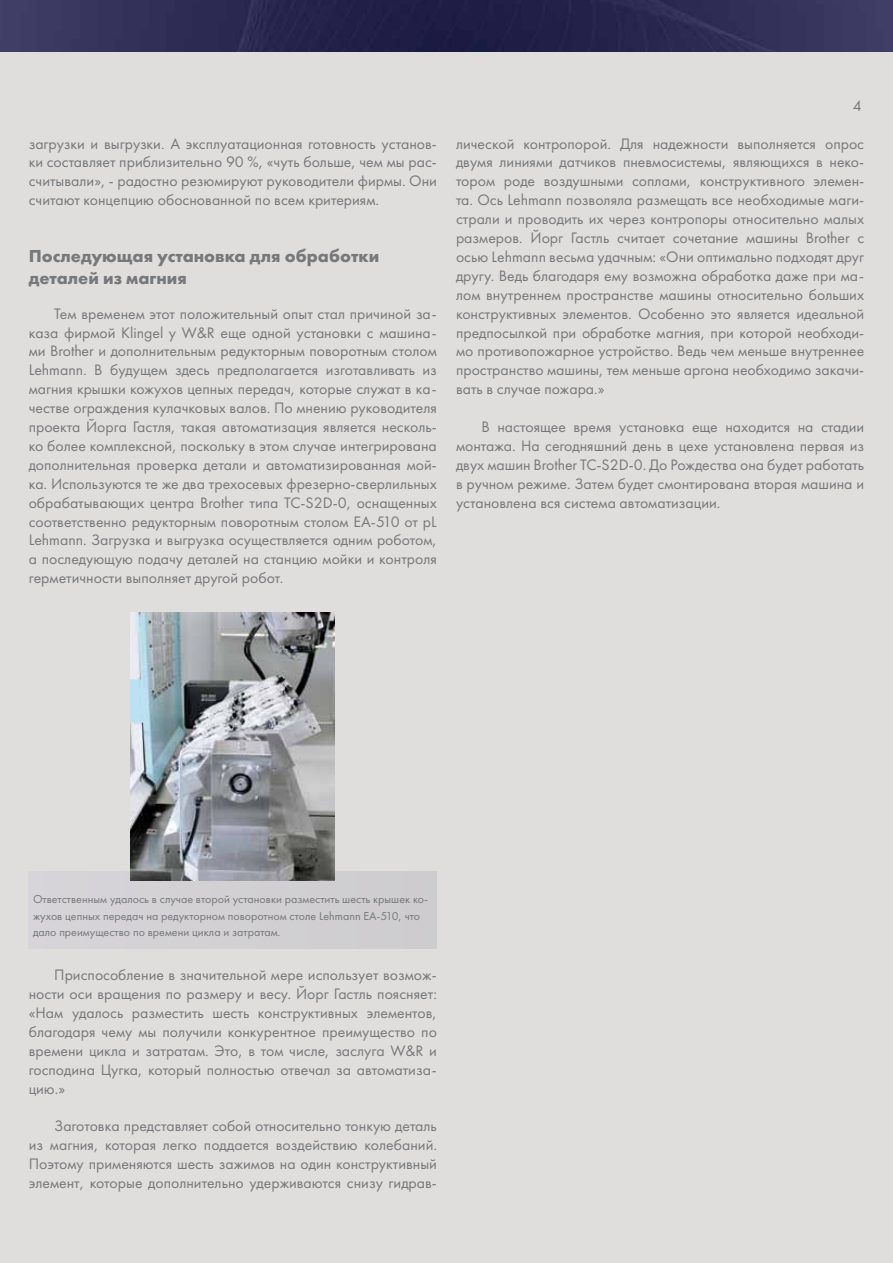
<style>
.page{position:relative;width:893px;height:1263px;background:#e0dedc}
.page>*{position:absolute;margin:0;border:0;box-sizing:border-box;transform-origin:0 0}
.t1{font:700 18px/21.8px "Futura PT";color:#77787b}
.t2{font:15.75px/18.9px "Futura PT";color:#77787b;text-align:justify}
.t3{font:12px/16.5px "Futura PT";color:#77787b}
</style>
<div class="page">
<img style="left:0;top:0;width:893px;height:51px">
<div style="left:29px;top:872px;width:408px;height:76px;background:#d2d0d3"></div>
<img style="left:131px;top:612px;width:204px;height:268px">
<p class="t2" style="left:29px;top:134px;width:410px">загрузки и выгрузки. А эксплуатационная готовность установ&shy;ки составляет приблизительно 90 %, «чуть больше, чем мы рас&shy;считывали», - радостно резюмируют руководители фирмы. Они считают концепцию обоснованной по всем критериям.</p>
<p class="t1" style="left:29px;top:245px;width:352px">Последующая установка для обработки деталей из магния</p>
<p class="t2" style="left:29px;top:304px;width:410px;text-indent:26px">Тем временем этот положительный опыт стал причиной за&shy;каза фирмой Klingel у W&amp;R еще одной установки с машина&shy;ми Brother и дополнительным редукторным поворотным столом Lehmann. В будущем здесь предполагается изготавливать из магния крышки кожухов цепных передач, которые служат в ка&shy;честве ограждения кулачковых валов. По мнению руководителя проекта Йорга Гастля, такая автоматизация является несколь&shy;ко более комплексной, поскольку в этом случае интегрирована дополнительная проверка детали и автоматизированная мой&shy;ка. Используются те же два трехосевых фрезерно-сверлильных обрабатывающих центра Brother типа TC-S2D-0, оснащенных соответственно редукторным поворотным столом EA-510 от pL Lehmann. Загрузка и выгрузка осуществляется одним роботом, а последующую подачу деталей на станцию мойки и контроля герметичности выполняет другой робот.</p>
<p class="t2" style="left:853px;top:96px;width:10px">4</p>
<p class="t2" style="left:456px;top:134px;width:410px">лической контропорой. Для надежности выполняется опрос двумя линиями датчиков пневмосистемы, являющихся в неко&shy;тором роде воздушными соплами, конструктивного элемен&shy;та. Ось Lehmann позволяла размещать все необходимые маги&shy;страли и проводить их через контропоры относительно малых размеров. Йорг Гастль считает сочетание машины Brother с осью Lehmann весьма удачным: «Они оптимально подходят друг другу. Ведь благодаря ему возможна обработка даже при ма&shy;лом внутреннем пространстве машины относительно больших конструктивных элементов. Особенно это является идеальной предпосылкой при обработке магния, при которой необходи&shy;мо противопожарное устройство. Ведь чем меньше внутреннее пространство машины, тем меньше аргона необходимо закачи&shy;вать в случае пожара.»</p>
<p class="t2" style="left:456px;top:417px;width:410px;text-indent:26px">В настоящее время установка еще находится на стадии монтажа. На сегодняшний день в цехе установлена первая из двух машин Brother TC-S2D-0. До Рождества она будет работать в ручном режиме. Затем будет смонтирована вторая машина и установлена вся система автоматизации.</p>
<p class="t3" style="left:33px;top:891px;width:396px">Ответственным удалось в случае второй установки разместить шесть крышек ко&shy;жухов цепных передач на редукторном поворотном столе Lehmann EA-510, что дало преимущество по времени цикла и затратам.</p>
<p class="t2" style="left:29px;top:965px;width:410px;text-indent:26px">Приспособление в значительной мере использует возмож&shy;ности оси вращения по размеру и весу. Йорг Гастль поясняет: «Нам удалось разместить шесть конструктивных элементов, благодаря чему мы получили конкурентное преимущество по времени цикла и затратам. Это, в том числе, заслуга W&amp;R и господина Цугка, который полностью отвечал за автоматиза&shy;цию.»</p>
<p class="t2" style="left:29px;top:1117px;width:410px;text-indent:26px">Заготовка представляет собой относительно тонкую деталь из магния, которая легко поддается воздействию колебаний.<br>Поэтому применяются шесть зажимов на один конструктивный элемент, которые дополнительно удерживаются снизу гидрав-</p>
</div>
